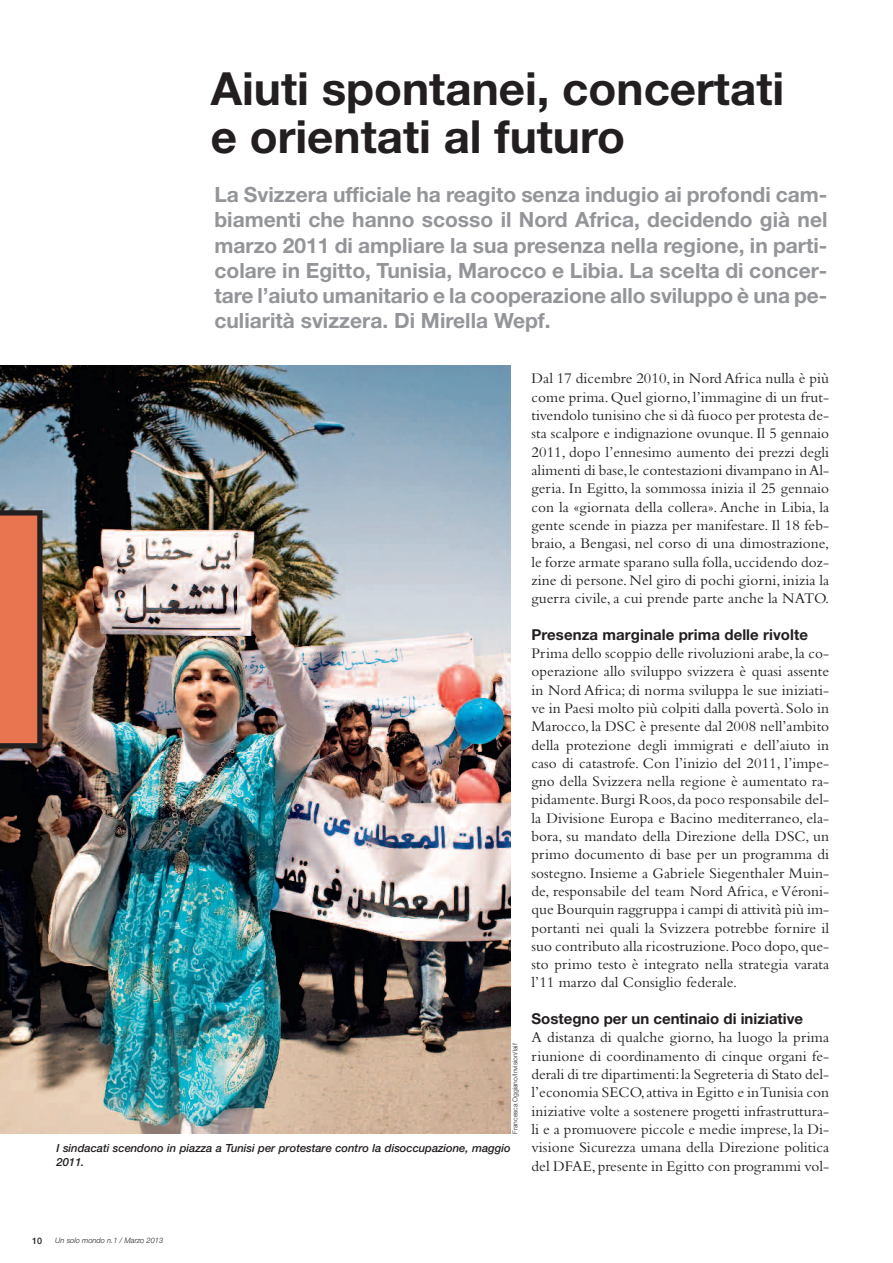
<style>
.page{position:relative;width:893px;height:1263px;background:#fff}
.page>*{position:absolute;margin:0;border:0;box-sizing:border-box;transform-origin:0 0}
.t1{font:700 45.75px/48px "Helvetica Neue";color:#231f20}
.t2{font:700 21px/25.2px "Helvetica Neue";color:#939598;text-align:justify}
.t3{font:15.3px/18.3px "Bembo";letter-spacing:.005em;color:#231f20;text-align:justify}
.t4{font:700 15px "Helvetica Neue";color:#231f20}
.t5{font:italic 500 11.25px/13.5px "Helvetica Neue";letter-spacing:-.005em;color:#231f20}
.t6{font:500 9px "Helvetica Neue";color:#231f20}
.t7{font:italic 300 7.5px "Helvetica Neue";color:#231f20}
.t8{font:300 6.75px "Helvetica Neue";color:#231f20}
</style>
<div class="page">
<img style="left:0;top:366px;width:510px;height:767px">
<svg style="left:0;top:510px;width:43px;height:238px;background:#c76648"></svg>
<h1 class="t1" style="left:211px;top:69px;width:575px">Aiuti spontanei, concertati e orientati al futuro</h1>
<p class="t2" style="left:214px;top:184px;width:614px">La Svizzera ufficiale ha reagito senza indugio ai profondi cam&shy;biamenti che hanno scosso il Nord Africa, decidendo già nel marzo 2011 di ampliare la sua presenza nella regione, in parti&shy;colare in Egitto, Tunisia, Marocco e Libia. La scelta di concer&shy;tare l’aiuto umanitario e la cooperazione allo sviluppo è una pe&shy;culiarità svizzera. Di Mirella Wepf.</p>
<p class="t8" style="left:513px;top:1134px;width:92px;rotate:-90deg">Francesca Oggiano/Invision/laif</p>
<p class="t5" style="left:57px;top:1143px;width:456px">I sindacati scendono in piazza a Tunisi per protestare contro la disoccupazione, maggio<br>2011.</p>
<p class="t3" style="left:531px;top:371px;width:299px">Dal 17 dicembre 2010, in Nord Africa nulla è più come prima. Quel giorno, l’immagine di un frut&shy;tivendolo tunisino che si dà fuoco per protesta de&shy;sta scalpore e indignazione ovunque. Il 5 gennaio 2011, dopo l’ennesimo aumento dei prezzi degli alimenti di base,le contestazioni divampano inAl&shy;geria. In Egitto, la sommossa inizia il 25 gennaio con la «giornata della collera».Anche in Libia, la gente scende in piazza per manifestare. Il 18 feb&shy;braio, a Bengasi, nel corso di una dimostrazione, le forze armate sparano sulla folla,uccidendo doz&shy;zine di persone. Nel giro di pochi giorni, inizia la guerra civile, a cui prende parte anche la NATO.</p>
<p class="t4" style="left:531px;top:629px;width:278px">Presenza marginale prima delle rivolte</p>
<p class="t3" style="left:531px;top:646px;width:299px">Prima dello scoppio delle rivoluzioni arabe,la co&shy;operazione allo sviluppo svizzera è quasi assente in Nord Africa; di norma sviluppa le sue iniziati&shy;ve in Paesi molto più colpiti dalla povertà. Solo in Marocco, la DSC è presente dal 2008 nell’ambito della protezione degli immigrati e dell’aiuto in caso di catastrofe. Con l’inizio del 2011, l’impe&shy;gno della Svizzera nella regione è aumentato ra&shy;pidamente.Burgi Roos,da poco responsabile del&shy;la Divisione Europa e Bacino mediterraneo, ela&shy;bora, su mandato della Direzione della DSC, un primo documento di base per un programma di sostegno. Insieme a Gabriele Siegenthaler Muin&shy;de, responsabile del team Nord Africa, e Véroni&shy;que Bourquin raggruppa i campi di attività più im&shy;portanti nei quali la Svizzera potrebbe fornire il suo contributo alla ricostruzione.Poco dopo,que&shy;sto primo testo è integrato nella strategia varata l’11 marzo dal Consiglio federale.</p>
<p class="t4" style="left:531px;top:1013px;width:273px">Sostegno per un centinaio di iniziative</p>
<p class="t3" style="left:531px;top:1030px;width:299px">A distanza di qualche giorno, ha luogo la prima riunione di coordinamento di cinque organi fe&shy;derali di tre dipartimenti:la Segreteria di Stato del&shy;l’economia SECO,attiva in Egitto e inTunisia con iniziative volte a sostenere progetti infrastruttura&shy;li e a promuovere piccole e medie imprese, la Di&shy;visione Sicurezza umana della Direzione politica del DFAE,presente in Egitto con programmi vol-</p>
<p class="t6" style="left:32px;top:1237px;width:12px">10</p>
<p class="t7" style="left:55px;top:1238px;width:109px">Un solo mondo n.1 / Marzo 2013</p>
</div>
